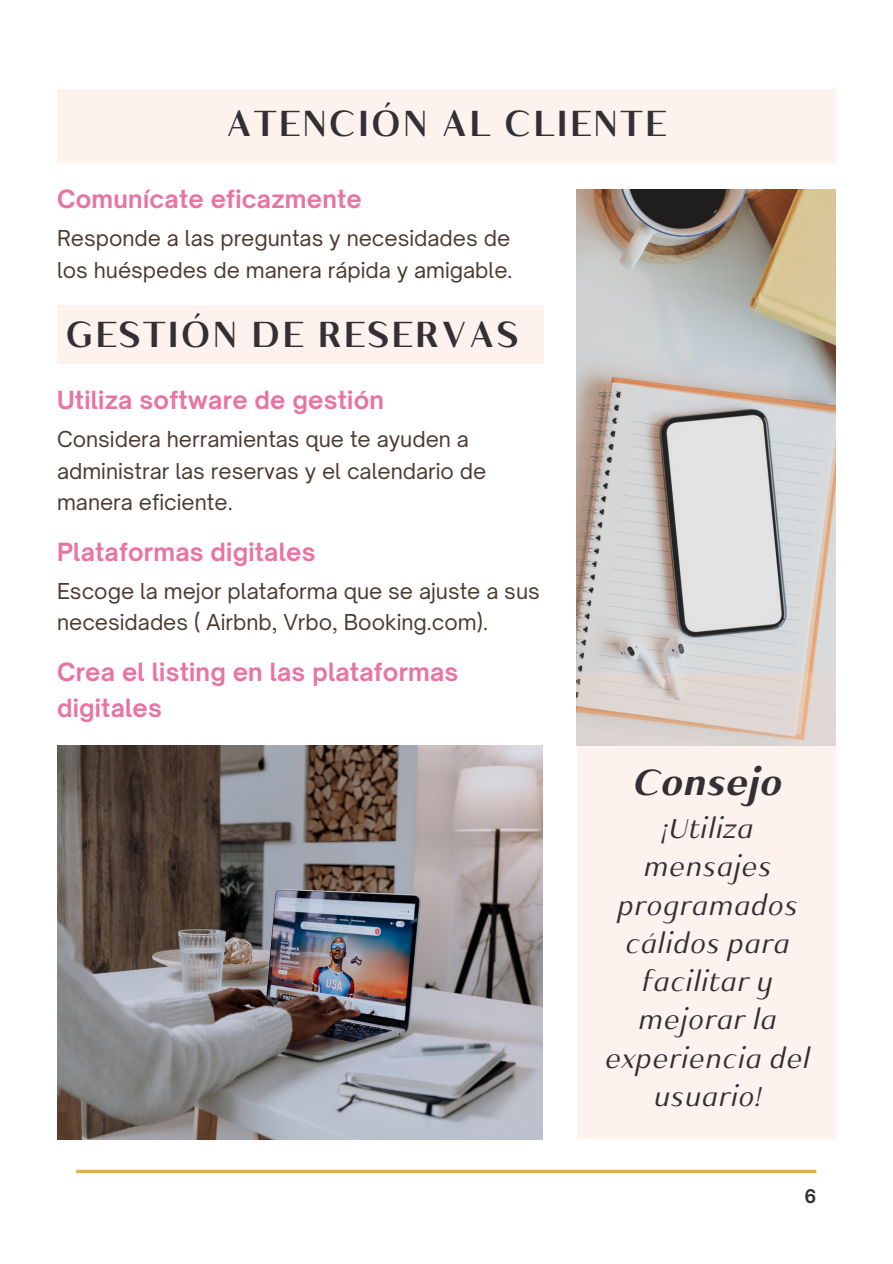
<style>
.page{position:relative;width:893px;height:1264px;background:#fff}
.page>*{position:absolute;margin:0;border:0;box-sizing:border-box;transform-origin:0 0}
.t1{font:600 36px "Kulachat HC";letter-spacing:.05em;color:#323034}
.t2{font:italic 700 36px "Kulachat HC";color:#323034}
.t3{font:italic 27px/38.2px "Kulachat HC";color:#323034;text-align:center}
.t4{font:700 24px/36px "Open Sauce One";letter-spacing:.01em;color:#e874a4}
.t5{font:21px/31.5px "Open Sauce One";color:#4b3b31}
.t6{font:700 18px "Open Sauce One";color:#323034}
</style>
<div class="page">
<img style="left:577px;top:190px;width:258px;height:482px">
<svg style="left:577px;top:672px;width:258px;height:466px;fill:#fdf2ed"></svg>
<div style="left:57px;top:89px;width:778px;height:74px;background:#fdf2ed"></div>
<div style="left:57px;top:306px;width:486px;height:58px;background:#fdf2ed"></div>
<img style="left:57px;top:745px;width:486px;height:394px">
<svg style="left:76px;top:1169px;width:740px;height:4px;fill:#d8b745"></svg>
<p class="t1" style="left:226px;top:111px;width:442px">ATENCIÓN AL CLIENTE</p>
<p class="t4" style="left:57px;top:181px;width:306px">Comunícate eficazmente</p>
<p class="t5" style="left:57px;top:222px;width:457px">Responde a las preguntas y necesidades de los huéspedes de manera rápida y amigable.</p>
<p class="t1" style="left:66px;top:322px;width:454px">GESTIÓN DE RESERVAS</p>
<p class="t4" style="left:57px;top:382px;width:328px">Utiliza software de gestión</p>
<p class="t5" style="left:57px;top:423px;width:431px">Considera herramientas que te ayuden a administrar las reservas y el calendario de manera eficiente.</p>
<p class="t4" style="left:57px;top:533px;width:260px">Plataformas digitales</p>
<p class="t5" style="left:57px;top:575px;width:484px">Escoge la mejor plataforma que se ajuste a sus necesidades ( Airbnb, Vrbo, Booking.com).</p>
<p class="t4" style="left:57px;top:653px;width:403px">Crea el listing en las plataformas digitales</p>
<p class="t2" style="left:631px;top:770px;width:151px">Consejo</p>
<p class="t3" style="left:603px;top:813px;width:207px">¡Utiliza mensajes programados cálidos para facilitar y mejorar la experiencia del usuario!</p>
<p class="t6" style="left:804px;top:1184px;width:13px">6</p>
</div>
